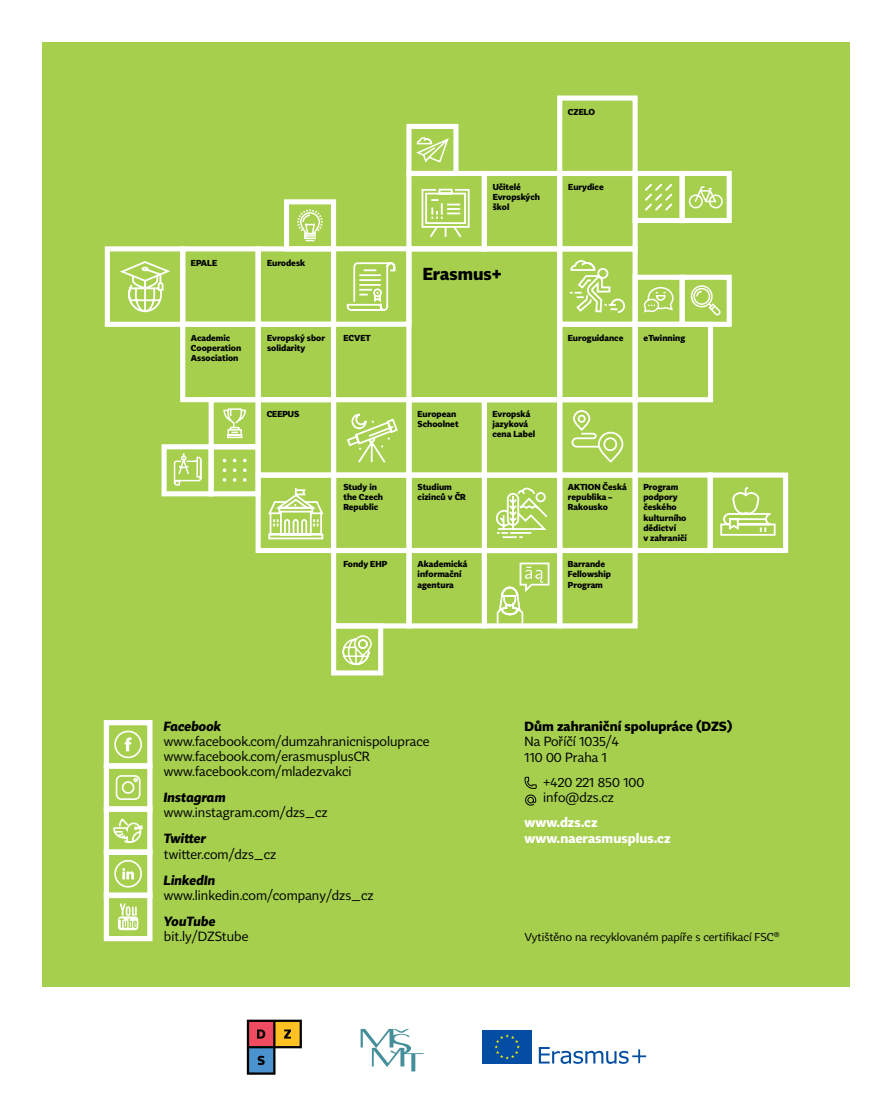
<style>
.page{position:relative;width:893px;height:1106px;background:#fff}
.page>*{position:absolute;margin:0;border:0;box-sizing:border-box;transform-origin:0 0}
.t1{font:700 17.1px "Tabac Sans";color:#000}
.t2{font:13.2px/15.3px "Tabac Sans";color:#000}
.t3{font:italic 700 13.2px "Tabac Sans";color:#000}
.t4{font:700 13.2px/15.8px "Tabac Sans";color:#fff}
.t5{font:700 13.2px "Tabac Sans";color:#000}
.t6{font:11.25px "Tabac Sans";color:#000}
.t7{font:700 8.55px/10.2px "Tabac Sans";color:#000}
</style>
<div class="page">
<div style="left:43px;top:43px;width:807px;height:943px;background:#a5cf4d"></div>
<svg style="left:525px;top:776px;width:12px;height:29px"></svg>
<div style="left:104px;top:720px;width:48px;height:48px;border:5px solid #fff"></div>
<div style="left:114px;top:730px;width:28px;height:28px;border:2px solid #fff;border-radius:50%"></div>
<svg style="left:125px;top:737px;width:7px;height:14px"></svg>
<div style="left:104px;top:763px;width:48px;height:49px;border:5px solid #fff"></div>
<div style="left:104px;top:806px;width:48px;height:49px;border:5px solid #fff"></div>
<div style="left:104px;top:849px;width:48px;height:49px;border:5px solid #fff"></div>
<div style="left:104px;top:892px;width:48px;height:49px;border:5px solid #fff"></div>
<svg style="left:113px;top:818px;width:30px;height:26px"></svg>
<div style="left:116px;top:775px;width:25px;height:25px;border:2px solid #fff;border-radius:5px"></div>
<div style="left:122px;top:781px;width:12px;height:13px;border:2px solid #fff;border-radius:50%"></div>
<svg style="left:133px;top:777px;width:5px;height:5px"></svg>
<div style="left:114px;top:860px;width:28px;height:27px;border:2px solid #fff;border-radius:50%"></div>
<svg style="left:122px;top:868px;width:12px;height:11px"></svg>
<svg style="left:118px;top:903px;width:20px;height:27px"></svg>
<div style="left:209px;top:397px;width:52px;height:52px;border:5px solid #fff"></div>
<div style="left:680px;top:171px;width:52px;height:52px;border:5px solid #fff"></div>
<div style="left:331px;top:623px;width:52px;height:52px;border:5px solid #fff"></div>
<div style="left:284px;top:199px;width:52px;height:52px;border:5px solid #fff"></div>
<div style="left:557px;top:397px;width:81px;height:80px;border:5px solid #fff"></div>
<div style="left:406px;top:124px;width:52px;height:52px;border:5px solid #fff"></div>
<div style="left:633px;top:171px;width:52px;height:52px;border:5px solid #fff"></div>
<div style="left:209px;top:444px;width:52px;height:52px;border:5px solid #fff"></div>
<div style="left:331px;top:397px;width:80px;height:81px;border:5px solid #fff"></div>
<div style="left:331px;top:246px;width:80px;height:81px;border:5px solid #fff"></div>
<div style="left:256px;top:472px;width:80px;height:81px;border:5px solid #fff"></div>
<div style="left:162px;top:444px;width:52px;height:52px;border:5px solid #fff"></div>
<div style="left:557px;top:322px;width:81px;height:80px;border:5px solid #fff"></div>
<div style="left:482px;top:397px;width:80px;height:81px;border:5px solid #fff"></div>
<div style="left:406px;top:397px;width:81px;height:81px;border:5px solid #fff"></div>
<div style="left:633px;top:322px;width:80px;height:80px;border:5px solid #fff"></div>
<div style="left:557px;top:171px;width:81px;height:80px;border:5px solid #fff"></div>
<div style="left:557px;top:246px;width:81px;height:81px;border:5px solid #fff"></div>
<div style="left:331px;top:472px;width:81px;height:81px;border:5px solid #fff"></div>
<div style="left:180px;top:246px;width:81px;height:81px;border:5px solid #fff"></div>
<div style="left:180px;top:322px;width:81px;height:80px;border:5px solid #fff"></div>
<div style="left:557px;top:95px;width:81px;height:81px;border:5px solid #fff"></div>
<div style="left:557px;top:472px;width:81px;height:81px;border:5px solid #fff"></div>
<div style="left:633px;top:472px;width:80px;height:81px;border:5px solid #fff"></div>
<div style="left:406px;top:548px;width:81px;height:80px;border:5px solid #fff"></div>
<div style="left:331px;top:548px;width:81px;height:80px;border:5px solid #fff"></div>
<div style="left:557px;top:548px;width:81px;height:80px;border:5px solid #fff"></div>
<div style="left:406px;top:472px;width:81px;height:81px;border:5px solid #fff"></div>
<div style="left:482px;top:171px;width:80px;height:80px;border:5px solid #fff"></div>
<div style="left:256px;top:397px;width:80px;height:81px;border:5px solid #fff"></div>
<div style="left:256px;top:246px;width:80px;height:81px;border:5px solid #fff"></div>
<div style="left:256px;top:322px;width:80px;height:80px;border:5px solid #fff"></div>
<div style="left:406px;top:246px;width:156px;height:156px;border:5px solid #fff"></div>
<svg style="left:416px;top:137px;width:33px;height:26px"></svg>
<div style="left:598px;top:432px;width:25px;height:30px;border:2px solid #fff;border-radius:12px"></div>
<svg style="left:571px;top:410px;width:47px;height:42px"></svg>
<svg style="left:268px;top:488px;width:56px;height:52px"></svg>
<div style="left:406px;top:171px;width:81px;height:80px;border:5px solid #fff"></div>
<div style="left:633px;top:275px;width:52px;height:52px;border:5px solid #fff"></div>
<div style="left:680px;top:275px;width:52px;height:52px;border:5px solid #fff"></div>
<svg style="left:421px;top:188px;width:49px;height:50px"></svg>
<svg style="left:645px;top:184px;width:27px;height:27px"></svg>
<svg style="left:223px;top:478px;width:3px;height:4px"></svg>
<svg style="left:233px;top:478px;width:4px;height:4px"></svg>
<svg style="left:243px;top:478px;width:4px;height:4px"></svg>
<svg style="left:223px;top:468px;width:3px;height:4px"></svg>
<svg style="left:233px;top:468px;width:4px;height:4px"></svg>
<svg style="left:243px;top:468px;width:4px;height:4px"></svg>
<svg style="left:233px;top:458px;width:4px;height:4px"></svg>
<svg style="left:243px;top:458px;width:4px;height:4px"></svg>
<div style="left:482px;top:548px;width:80px;height:80px;border:5px solid #fff"></div>
<div style="left:105px;top:246px;width:80px;height:81px;border:5px solid #fff"></div>
<div style="left:708px;top:472px;width:80px;height:81px;border:5px solid #fff"></div>
<svg style="left:496px;top:562px;width:54px;height:66px"></svg>
<svg style="left:346px;top:261px;width:66px;height:51px"></svg>
<svg style="left:495px;top:487px;width:53px;height:52px"></svg>
<svg style="left:223px;top:408px;width:23px;height:31px"></svg>
<svg style="left:297px;top:209px;width:26px;height:33px"></svg>
<svg style="left:173px;top:453px;width:29px;height:44px"></svg>
<svg style="left:690px;top:285px;width:31px;height:31px"></svg>
<svg style="left:120px;top:261px;width:50px;height:52px"></svg>
<svg style="left:688px;top:186px;width:35px;height:23px"></svg>
<svg style="left:569px;top:260px;width:56px;height:53px"></svg>
<svg style="left:347px;top:413px;width:51px;height:50px"></svg>
<svg style="left:720px;top:486px;width:56px;height:50px"></svg>
<svg style="left:342px;top:635px;width:30px;height:31px"></svg>
<svg style="left:643px;top:287px;width:31px;height:26px"></svg>
<svg style="left:361px;top:1028px;width:63px;height:43px"></svg>
<svg style="left:539px;top:1047px;width:107px;height:16px"></svg>
<div style="left:482px;top:1030px;width:50px;height:33px;background:#034ea2"></div>
<svg style="left:494px;top:1034px;width:26px;height:25px"></svg>
<svg style="left:247px;top:1019px;width:55px;height:55px"></svg>
<p class="t7" style="left:568px;top:106px;width:28px">CZELO</p>
<p class="t7" style="left:191px;top:257px;width:27px">EPALE</p>
<p class="t7" style="left:191px;top:333px;width:52px">Academic<br>Cooperation<br>Association</p>
<p class="t7" style="left:267px;top:257px;width:40px">Eurodesk</p>
<p class="t7" style="left:493px;top:182px;width:49px">Učitelé<br>Evropských škol</p>
<h1 class="t1" style="left:423px;top:263px;width:80px">Erasmus+</h1>
<p class="t7" style="left:568px;top:182px;width:37px">Eurydice</p>
<p class="t7" style="left:267px;top:333px;width:59px">Evropský sbor</p>
<p class="t7" style="left:568px;top:333px;width:57px">Euroguidance</p>
<p class="t7" style="left:267px;top:343px;width:40px">solidarity</p>
<p class="t7" style="left:343px;top:333px;width:7px">ECVET</p>
<p class="t7" style="left:644px;top:333px;width:43px">eTwinning</p>
<p class="t7" style="left:267px;top:408px;width:28px">CEEPUS</p>
<p class="t7" style="left:343px;top:482px;width:41px">Study in the Czech<br>Republic</p>
<p class="t7" style="left:343px;top:559px;width:45px">Fondy EHP</p>
<p class="t7" style="left:418px;top:408px;width:43px">European<br>Schoolnet</p>
<p class="t7" style="left:418px;top:482px;width:50px">Studium cizinců v ČR</p>
<p class="t7" style="left:418px;top:559px;width:51px">Akademická informační agentura</p>
<p class="t7" style="left:493px;top:408px;width:44px">Evropská jazyková cena Label</p>
<p class="t7" style="left:568px;top:482px;width:60px">AKTION Česká republika –<br>Rakousko</p>
<p class="t7" style="left:568px;top:559px;width:45px">Barrande<br>Fellowship<br>Program</p>
<p class="t7" style="left:643px;top:482px;width:45px">Program podpory českého kulturního dědictví<br>v zahraničí</p>
<h2 class="t3" style="left:164px;top:717px;width:59px">Facebook</h2>
<h2 class="t2" style="left:164px;top:733px;width:267px">www.facebook.com/dumzahranicnispoluprace www.facebook.com/erasmusplusCR www.facebook.com/mladezvakci</h2>
<h2 class="t3" style="left:164px;top:789px;width:63px">Instagram</h2>
<h2 class="t2" style="left:164px;top:805px;width:165px">www.instagram.com/dzs_cz</h2>
<h2 class="t3" style="left:164px;top:830px;width:44px">Twitter</h2>
<h2 class="t2" style="left:164px;top:846px;width:114px">twitter.com/dzs_cz</h2>
<h2 class="t3" style="left:164px;top:871px;width:53px">LinkedIn</h2>
<h2 class="t2" style="left:164px;top:887px;width:211px">www.linkedin.com/company/dzs_cz</h2>
<h2 class="t3" style="left:164px;top:912px;width:53px">YouTube</h2>
<h2 class="t2" style="left:164px;top:928px;width:86px">bit.ly/DZStube</h2>
<h2 class="t5" style="left:525px;top:717px;width:209px">Dům zahraniční spolupráce (DZS)</h2>
<h2 class="t2" style="left:525px;top:734px;width:96px;line-height:15.8px">Na Poříčí 1035/4<br>110 00 Praha 1</h2>
<h2 class="t2" style="left:543px;top:774px;width:103px;line-height:15.8px">+420 221 850 100 info@dzs.cz</h2>
<h2 class="t4" style="left:525px;top:814px;width:147px">www.dzs.cz www.naerasmusplus.cz</h2>
<h3 class="t6" style="left:525px;top:930px;width:256px">Vytištěno na recyklovaném papíře s certifikací FSC<sup>R</sup></h3>
</div>
